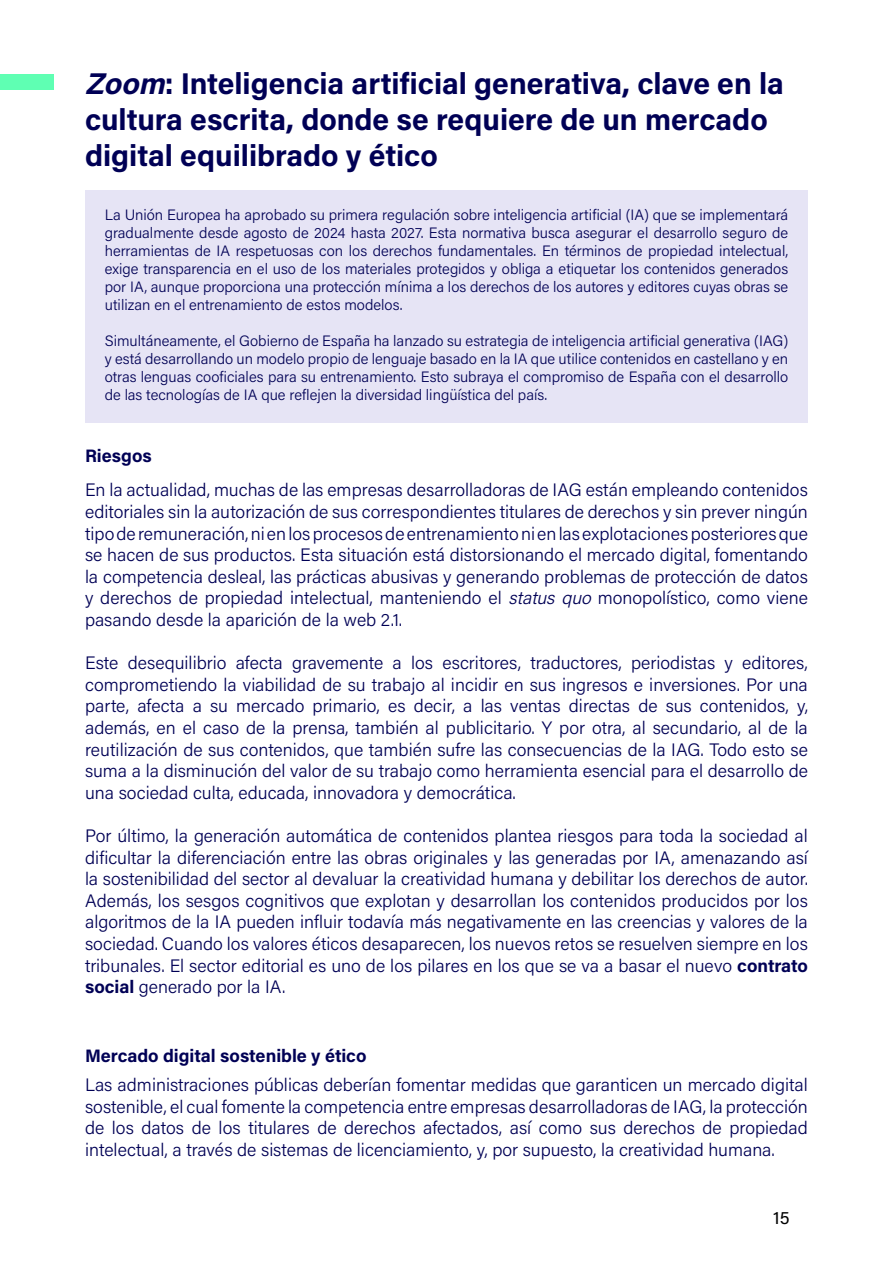
<style>
.page{position:relative;width:893px;height:1263px;background:#fff}
.page>*{position:absolute;margin:0;border:0;box-sizing:border-box;transform-origin:0 0}
.t1{font:700 30px/36px "Acumin Pro";color:#005}
.t2{font:300 18px/21.6px "Acumin Pro";color:#005;text-align:justify}
.t3{font:700 18px "Acumin Pro";color:#005}
.t4{font:18px "Acumin Pro";color:#000}
.t5{font:300 15px/18px "Acumin Pro";color:#005;text-align:justify}
.s1{font-style:italic}
.s2{font-weight:700}
</style>
<div class="page">
<div style="left:85px;top:190px;width:723px;height:232px;background:#e6e4f5"></div>
<div style="left:0;top:74px;width:53px;height:15px;background:#5fffb3"></div>
<p class="t1" style="left:85px;top:65px;width:700px"><span class="s1">Zoom</span>: Inteligencia artificial generativa, clave en la cultura escrita, donde se requiere de un mercado digital equilibrado y ético</p>
<p class="t5" style="left:105px;top:205px;width:685px">La Unión Europea ha aprobado su primera regulación sobre inteligencia artificial (IA) que se implementará gradualmente desde agosto de 2024 hasta 2027. Esta normativa busca asegurar el desarrollo seguro de herramientas de IA respetuosas con los derechos fundamentales. En términos de propiedad intelectual, exige transparencia en el uso de los materiales protegidos y obliga a etiquetar los contenidos generados por IA, aunque proporciona una protección mínima a los derechos de los autores y editores cuyas obras se utilizan en el entrenamiento de estos modelos.</p>
<p class="t5" style="left:105px;top:331px;width:685px">Simultáneamente, el Gobierno de España ha lanzado su estrategia de inteligencia artificial generativa (IAG) y está desarrollando un modelo propio de lenguaje basado en la IA que utilice contenidos en castellano y en otras lenguas cooficiales para su entrenamiento. Esto subraya el compromiso de España con el desarrollo de las tecnologías de IA que reflejen la diversidad lingüística del país.</p>
<p class="t3" style="left:85px;top:443px;width:68px">Riesgos</p>
<p class="t2" style="left:85px;top:478px;width:724px">En la actualidad, muchas de las empresas desarrolladoras de IAG están empleando contenidos editoriales sin la autorización de sus correspondientes titulares de derechos y sin prever ningún tipo de remuneración, ni en los procesos de entrenamiento ni en las explotaciones posteriores que se hacen de sus productos. Esta situación está distorsionando el mercado digital, fomentando la competencia desleal, las prácticas abusivas y generando problemas de protección de datos y derechos de propiedad intelectual, manteniendo el <span class="s1">status quo</span> monopolístico, como viene pasando desde la aparición de la web 2.1.</p>
<p class="t2" style="left:85px;top:651px;width:724px">Este desequilibrio afecta gravemente a los escritores, traductores, periodistas y editores, comprometiendo la viabilidad de su trabajo al incidir en sus ingresos e inversiones. Por una parte, afecta a su mercado primario, es decir, a las ventas directas de sus contenidos, y, además, en el caso de la prensa, también al publicitario. Y por otra, al secundario, al de la reutilización de sus contenidos, que también sufre las consecuencias de la IAG. Todo esto se suma a la disminución del valor de su trabajo como herramienta esencial para el desarrollo de una sociedad culta, educada, innovadora y democrática.</p>
<p class="t2" style="left:85px;top:824px;width:724px">Por último, la generación automática de contenidos plantea riesgos para toda la sociedad al dificultar la diferenciación entre las obras originales y las generadas por IA, amenazando así la sostenibilidad del sector al devaluar la creatividad humana y debilitar los derechos de autor.<br>Además, los sesgos cognitivos que explotan y desarrollan los contenidos producidos por los algoritmos de la IA pueden influir todavía más negativamente en las creencias y valores de la sociedad. Cuando los valores éticos desaparecen, los nuevos retos se resuelven siempre en los tribunales. El sector editorial es uno de los pilares en los que se va a basar el nuevo <span class="s2">contrato social</span> generado por la IA.</p>
<p class="t3" style="left:85px;top:1043px;width:283px">Mercado digital sostenible y ético</p>
<p class="t2" style="left:85px;top:1073px;width:724px">Las administraciones públicas deberían fomentar medidas que garanticen un mercado digital sostenible, el cual fomente la competencia entre empresas desarrolladoras de IAG, la protección de los datos de los titulares de derechos afectados, así como sus derechos de propiedad intelectual, a través de sistemas de licenciamiento, y, por supuesto, la creatividad humana.</p>
<p class="t4" style="left:773px;top:1205px;width:18px">15</p>
</div>
